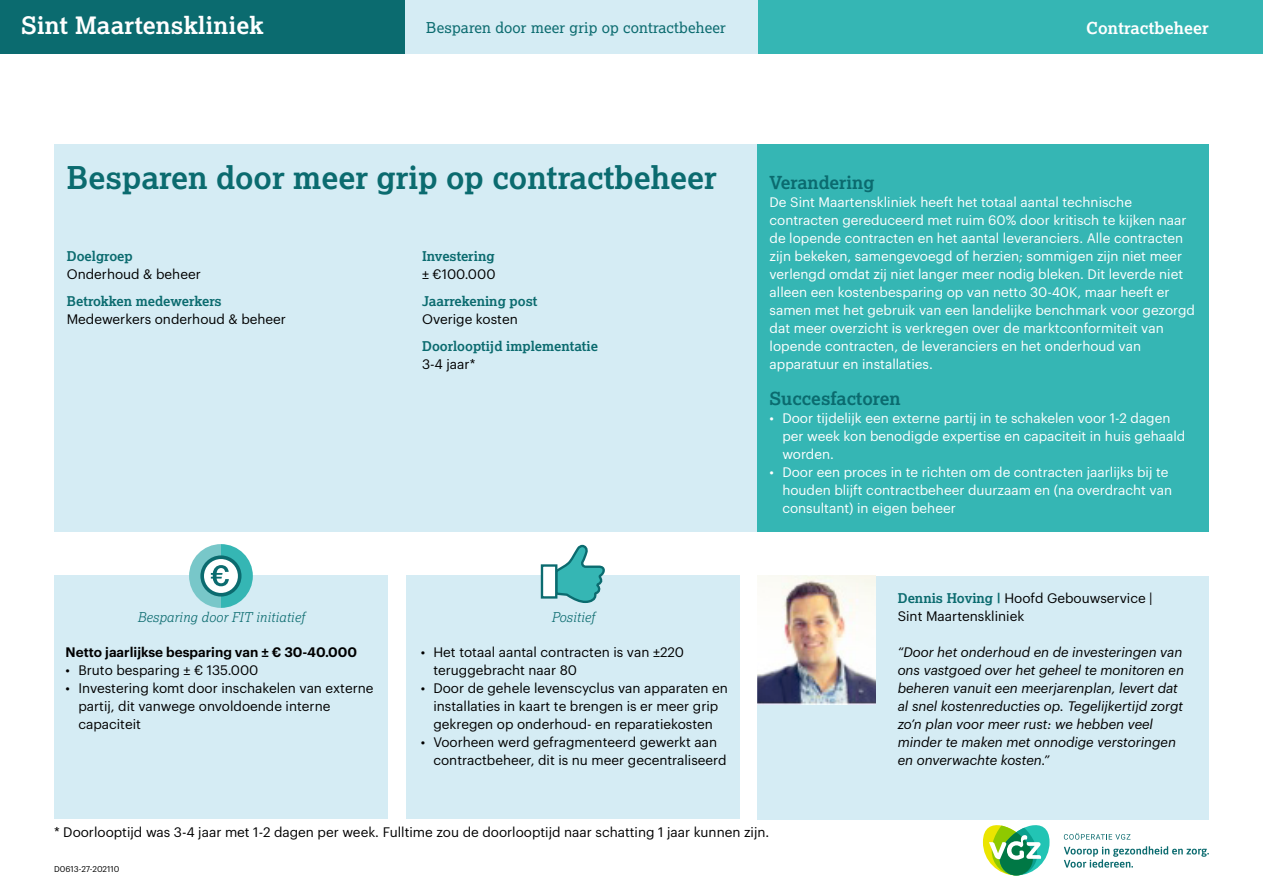
<style>
.page{position:relative;width:1263px;height:893px;background:#fff}
.page>*{position:absolute;margin:0;border:0;box-sizing:border-box;transform-origin:0 0}
._1_Titel{font:700 31.5px "Lexia";color:#0b6b6f}
._0_Aanbieder{font:700 24px "Lexia";letter-spacing:.01em;color:#fff}
._4_tussenkop_kader{font:700 18px "Lexia";color:#0b6b6f}
._0_specialisme{font:700 16.5px "Lexia";letter-spacing:.01em;color:#fff}
._0_verandering{font:15px "Lexia";letter-spacing:.01em;color:#0b6b6f}
._5_body_wit{font:13.5px/18px "Graphik";color:#fff}
._3_Body{font:13.5px/18px "Graphik";color:#000}
._7_arts_citaat{font:italic 13.5px/18px "Graphik";color:#000}
._2_tussenkop{font:700 13.5px "Lexia";color:#0b6b6f}
._3_Body_vet{font:600 13.5px "Graphik";color:#000}
.t1{font:italic 300 13.5px "Lexia";letter-spacing:.01em;color:#0b6b6f}
._3_Body-2{font:8.25px "Graphik";color:#000}
.s1{font-family:"Lexia";font-weight:700;color:#0b6b6f}
</style>
<div class="page">
<div style="left:405px;top:0;width:643px;height:54px;background:#d5ecf4"></div>
<div style="left:0;top:0;width:405px;height:54px;background:#0b6b6f"></div>
<div style="left:758px;top:0;width:505px;height:54px;background:#35b6b4"></div>
<div style="left:54px;top:144px;width:1155px;height:387px;background:#d5ecf4"></div>
<div style="left:758px;top:144px;width:451px;height:387px;background:#35b6b4"></div>
<div style="left:758px;top:576px;width:451px;height:243px;background:#d5ecf4"></div>
<div style="left:54px;top:576px;width:334px;height:243px;background:#d5ecf4"></div>
<div style="left:406px;top:576px;width:334px;height:243px;background:#d5ecf4"></div>
<svg style="left:1064px;top:833px;width:66px;height:7px"></svg>
<svg style="left:1064px;top:846px;width:145px;height:22px"></svg>
<svg style="left:982px;top:825px;width:68px;height:51px"></svg>
<svg style="left:189px;top:544px;width:64px;height:64px"></svg>
<svg style="left:557px;top:544px;width:51px;height:59px"></svg>
<div style="left:541px;top:564px;width:16px;height:35px;background:#fff;border:2px solid #0b6b6f"></div>
<img style="left:758px;top:576px;width:117px;height:129px">
<p class="_0_Aanbieder" style="left:21px;top:11px;width:244px">Sint Maartenskliniek</p>
<p class="_0_verandering" style="left:426px;top:18px;width:301px">Besparen door meer grip op contractbeheer</p>
<p class="_0_specialisme" style="left:1086px;top:18px;width:124px">Contractbeheer</p>
<p class="_1_Titel" style="left:67px;top:158px;width:651px">Besparen door meer grip op contractbeheer</p>
<p class="_2_tussenkop" style="left:67px;top:248px;width:68px">Doelgroep</p>
<p class="_3_Body" style="left:67px;top:264px;width:135px">Onderhoud &amp; beheer</p>
<p class="_2_tussenkop" style="left:67px;top:293px;width:156px">Betrokken medewerkers</p>
<p class="_3_Body" style="left:67px;top:309px;width:221px">Medewerkers onderhoud &amp; beheer</p>
<p class="_2_tussenkop" style="left:422px;top:248px;width:74px">Investering</p>
<p class="_3_Body" style="left:422px;top:264px;width:75px">± €100.000</p>
<p class="_2_tussenkop" style="left:422px;top:293px;width:117px">Jaarrekening post</p>
<p class="_3_Body" style="left:422px;top:309px;width:97px">Overige kosten</p>
<p class="_2_tussenkop" style="left:422px;top:338px;width:177px">Doorlooptijd implementatie</p>
<p class="_3_Body" style="left:422px;top:354px;width:55px">3-4 jaar*</p>
<p class="t1" style="left:137px;top:609px;width:169px">Besparing door FIT initiatief</p>
<p class="t1" style="left:551px;top:609px;width:45px">Positief</p>
<p class="_3_Body_vet" style="left:66px;top:642px;width:293px">Netto jaarlijkse besparing van ± € 30-40.000</p>
<p class="_3_Body" style="left:66px;top:660px;width:194px">• Bruto besparing ± € 135.000</p>
<p class="_3_Body" style="left:78px;top:678px;width:297px;text-indent:-13px">• Investering komt door inschakelen van externe partij, dit vanwege onvoldoende interne capaciteit</p>
<p class="_3_Body" style="left:433px;top:642px;width:252px;text-indent:-13px">• Het totaal aantal contracten is van ±220 teruggebracht naar 80</p>
<p class="_3_Body" style="left:421px;top:678px;width:309px;text-align:center">• Door de gehele levenscyclus van apparaten en installaties in kaart te brengen is er meer grip gekregen op onderhoud- en reparatiekosten</p>
<p class="_3_Body" style="left:433px;top:732px;width:295px;text-indent:-13px">• Voorheen werd gefragmenteerd gewerkt aan contractbeheer, dit is nu meer gecentraliseerd</p>
<p class="_4_tussenkop_kader" style="left:770px;top:171px;width:106px">Verandering</p>
<p class="_5_body_wit" style="left:770px;top:192px;width:427px">De Sint Maartenskliniek heeft het totaal aantal technische contracten gereduceerd met ruim 60% door kritisch te kijken naar de lopende contracten en het aantal leveranciers. Alle contracten zijn bekeken, samengevoegd of herzien; sommigen zijn niet meer verlengd omdat zij niet langer meer nodig bleken. Dit leverde niet alleen een kostenbesparing op van netto 30-40K, maar heeft er samen met het gebruik van een landelijke benchmark voor gezorgd dat meer overzicht is verkregen over de marktconformiteit van lopende contracten, de leveranciers en het onderhoud van apparatuur en installaties.</p>
<p class="_4_tussenkop_kader" style="left:770px;top:387px;width:132px">Succesfactoren</p>
<p class="_5_body_wit" style="left:782px;top:408px;width:404px;text-indent:-13px">• Door tijdelijk een externe partij in te schakelen voor 1-2 dagen per week kon benodigde expertise en capaciteit in huis gehaald worden.</p>
<p class="_5_body_wit" style="left:782px;top:462px;width:391px;text-indent:-13px">• Door een proces in te richten om de contracten jaarlijks bij te houden blijft contractbeheer duurzaam en (na overdracht van consultant) in eigen beheer</p>
<p class="_3_Body" style="left:898px;top:588px;width:256px"><span class="s1">Dennis Hoving |</span> Hoofd Gebouwservice |<br>Sint Maartenskliniek</p>
<p class="_7_arts_citaat" style="left:898px;top:642px;width:288px">“Door het onderhoud en de investeringen van ons vastgoed over het geheel te monitoren en beheren vanuit een meerjarenplan, levert dat al snel kostenreducties op. Tegelijkertijd zorgt zo’n plan voor meer rust: we hebben veel minder te maken met onnodige verstoringen en onverwachte kosten.”</p>
<p class="_3_Body" style="left:54px;top:822px;width:717px">* Doorlooptijd was 3-4 jaar met 1-2 dagen per week. Fulltime zou de doorlooptijd naar schatting 1 jaar kunnen zijn.</p>
<p class="_3_Body-2" style="left:54px;top:863px;width:67px">D0613-27-202110</p>
</div>
